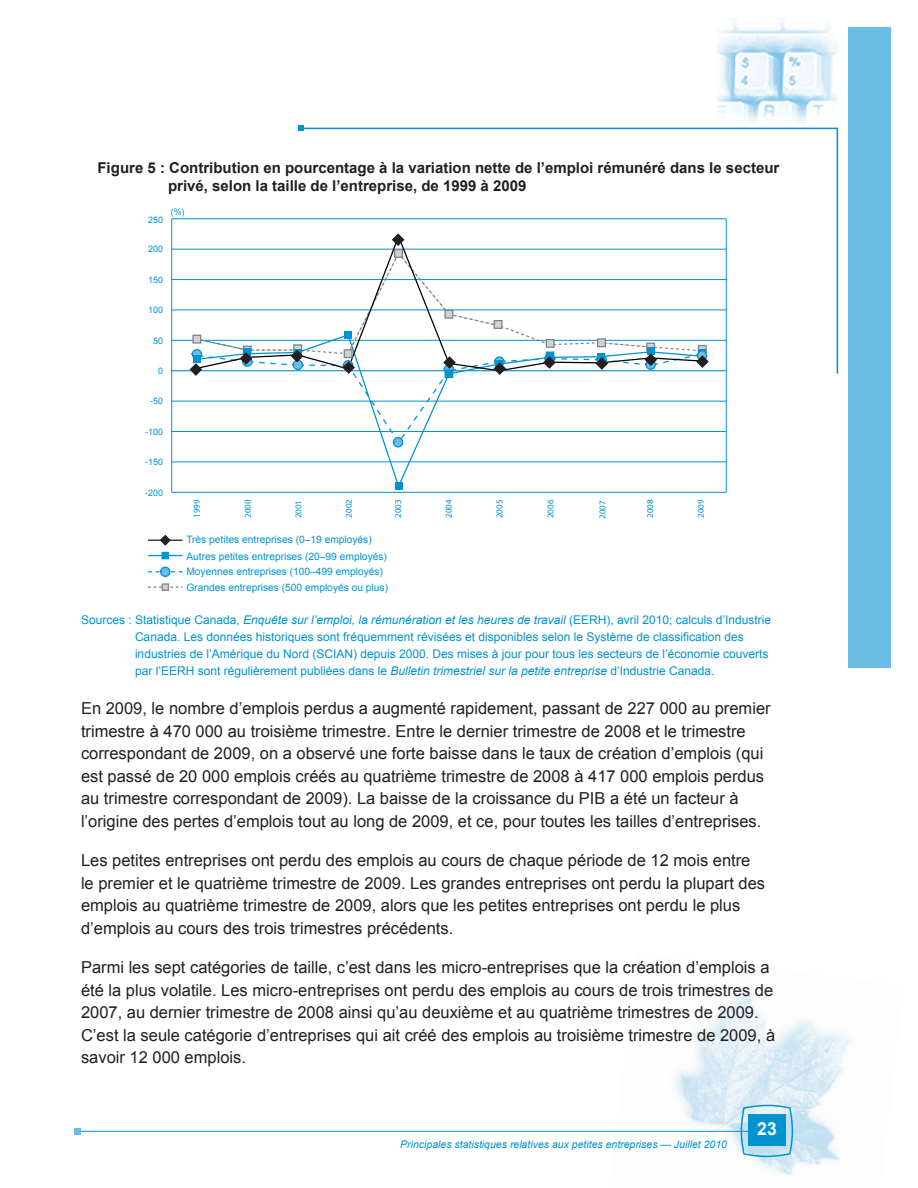
<style>
.page{position:relative;width:918px;height:1188px;background:#fff}
.page>*{position:absolute;margin:0;border:0;box-sizing:border-box;transform-origin:0 0}
.t1{font:700 18px "Arial";color:#fff}
.t2{font:16.5px/22.5px "Arial";color:#231f20}
.t3{font:700 15px/18px "Arial";color:#231f20}
.t4{font:12px/16.8px "Arial";color:#0093d0}
.t5{font:italic 10.5px "Arial";color:#0093d0}
.t6{font:10.2px/15.3px "Arial";color:#0093d0}
.t7{font:9px "Myriad";color:#0093d0}
.t8{font:9px "Arial";color:#0093d0}
.s1{font-style:italic}
</style>
<div class="page">
<img style="left:608px;top:987px;width:244px;height:188px">
<hr style="left:81px;top:1131px;width:670px;height:1px;background:#0093d0">
<div style="left:848px;top:27px;width:43px;height:640px;background:#6bbde5"></div>
<svg style="left:300px;top:127px;width:539px;height:248px"></svg>
<svg style="left:298px;top:125px;width:6px;height:6px"></svg>
<img style="left:717px;top:18px;width:120px;height:106px">
<svg style="left:148px;top:584px;width:35px;height:6px"></svg>
<div style="left:162px;top:583px;width:7px;height:8px;border:1px solid #808285"></div>
<hr style="left:148px;top:555px;width:35px;height:1px;background:#0093d0">
<div style="left:162px;top:552px;width:6px;height:7px;background:#0093d0"></div>
<div style="left:162px;top:552px;width:7px;height:7px;border:1px solid #0093d0"></div>
<hr style="left:148px;top:540px;width:35px;height:1px;background:#231f20">
<svg style="left:159px;top:534px;width:13px;height:12px"></svg>
<svg style="left:148px;top:566px;width:35px;height:11px"></svg>
<hr style="left:172px;top:370px;width:554px;height:1px;background:#0093d0">
<hr style="left:171px;top:219px;width:1px;height:273px;background:#0093d0">
<hr style="left:172px;top:492px;width:554px;height:1px;background:#0093d0">
<hr style="left:172px;top:462px;width:554px;height:1px;background:#0093d0">
<hr style="left:172px;top:431px;width:554px;height:1px;background:#0093d0">
<hr style="left:172px;top:401px;width:554px;height:1px;background:#0093d0">
<hr style="left:172px;top:340px;width:554px;height:1px;background:#0093d0">
<hr style="left:172px;top:310px;width:554px;height:1px;background:#0093d0">
<hr style="left:172px;top:279px;width:554px;height:1px;background:#0093d0">
<hr style="left:172px;top:249px;width:554px;height:1px;background:#0093d0">
<hr style="left:172px;top:219px;width:554px;height:1px;background:#0093d0">
<div style="left:395px;top:482px;width:7px;height:8px;background:#0093d0"></div>
<svg style="left:189px;top:233px;width:521px;height:255px"></svg>
<hr style="left:726px;top:219px;width:1px;height:273px;background:#0093d0">
<div style="left:74px;top:1128px;width:7px;height:7px;background:#6bbde5"></div>
<svg style="left:740px;top:1104px;width:54px;height:54px;background:#66bce1"></svg>
<p class="t3" style="left:168px;top:159px;width:613px;text-indent:-70px">Figure 5 : Contribution en pourcentage à la variation nette de l’emploi rémunéré dans le secteur privé, selon la taille de l’entreprise, de 1999 à 2009</p>
<p class="t8" style="left:148px;top:214px;width:16px">250</p>
<p class="t8" style="left:171px;top:206px;width:15px">(%)</p>
<p class="t8" style="left:148px;top:243px;width:16px">200</p>
<p class="t8" style="left:148px;top:274px;width:16px">150</p>
<p class="t8" style="left:148px;top:304px;width:16px">100</p>
<p class="t8" style="left:153px;top:335px;width:11px">50</p>
<p class="t8" style="left:158px;top:365px;width:6px">0</p>
<p class="t8" style="left:150px;top:395px;width:14px">-50</p>
<p class="t8" style="left:145px;top:426px;width:19px">-100</p>
<p class="t8" style="left:145px;top:456px;width:19px">-150</p>
<p class="t8" style="left:145px;top:486px;width:19px">-200</p>
<p class="t7" style="left:192px;top:518px;width:20px;rotate:-90deg">1999</p>
<p class="t7" style="left:243px;top:518px;width:20px;rotate:-90deg">2000</p>
<p class="t7" style="left:294px;top:518px;width:20px;rotate:-90deg">2001</p>
<p class="t7" style="left:344px;top:518px;width:20px;rotate:-90deg">2002</p>
<p class="t7" style="left:394px;top:518px;width:20px;rotate:-90deg">2003</p>
<p class="t7" style="left:444px;top:518px;width:20px;rotate:-90deg">2004</p>
<p class="t7" style="left:495px;top:518px;width:20px;rotate:-90deg">2005</p>
<p class="t7" style="left:546px;top:518px;width:20px;rotate:-90deg">2006</p>
<p class="t7" style="left:598px;top:519px;width:20px;rotate:-90deg">2007</p>
<p class="t7" style="left:646px;top:518px;width:20px;rotate:-90deg">2008</p>
<p class="t7" style="left:697px;top:518px;width:20px;rotate:-90deg">2009</p>
<p class="t6" style="left:186px;top:532px;width:187px">Très petites entreprises (0–19 employés)</p>
<p class="t6" style="left:186px;top:564px;width:203px">Moyennes entreprises (100–499 employés)<br>Grandes entreprises (500 employés ou plus)</p>
<p class="t6" style="left:186px;top:548px;width:202px">Autres petites entreprises (20–99 employés)</p>
<p class="t4" style="left:135px;top:612px;width:638px;text-indent:-54px">Sources : Statistique Canada, <span class="s1">Enquête sur l’emploi, la rémunération et les heures de travail</span> (EERH), avril 2010; calculs d’Industrie Canada. Les données historiques sont fréquemment révisées et disponibles selon le Système de classification des industries de l’Amérique du Nord (SCIAN) depuis 2000. Des mises à jour pour tous les secteurs de l’économie couverts par l’EERH sont régulièrement publiées dans le <span class="s1">Bulletin trimestriel sur la petite entreprise</span> d’Industrie Canada.</p>
<p class="t2" style="left:81px;top:698px;width:691px">En 2009, le nombre d’emplois perdus a augmenté rapidement, passant de 227 000 au premier trimestre à 470 000 au troisième trimestre. Entre le dernier trimestre de 2008 et le trimestre correspondant de 2009, on a observé une forte baisse dans le taux de création d’emplois (qui est passé de 20 000 emplois créés au quatrième trimestre de 2008 à 417 000 emplois perdus au trimestre correspondant de 2009). La baisse de la croissance du PIB a été un facteur à l’origine des pertes d’emplois tout au long de 2009, et ce, pour toutes les tailles d’entreprises.</p>
<p class="t2" style="left:81px;top:849px;width:686px">Les petites entreprises ont perdu des emplois au cours de chaque période de 12 mois entre le premier et le quatrième trimestre de 2009. Les grandes entreprises ont perdu la plupart des emplois au quatrième trimestre de 2009, alors que les petites entreprises ont perdu le plus d’emplois au cours des trois trimestres précédents.</p>
<p class="t2" style="left:81px;top:956px;width:696px">Parmi les sept catégories de taille, c’est dans les micro-entreprises que la création d’emplois a été la plus volatile. Les micro-entreprises ont perdu des emplois au cours de trois trimestres de 2007, au dernier trimestre de 2008 ainsi qu’au deuxième et au quatrième trimestres de 2009.<br>C’est la seule catégorie d’entreprises qui ait créé des emplois au troisième trimestre de 2009, à savoir 12 000 emplois.</p>
<p class="t5" style="left:400px;top:1137px;width:328px">Principales statistiques relatives aux petites entreprises — Juillet 2010</p>
<p class="t1" style="left:757px;top:1117px;width:21px">23</p>
</div>
